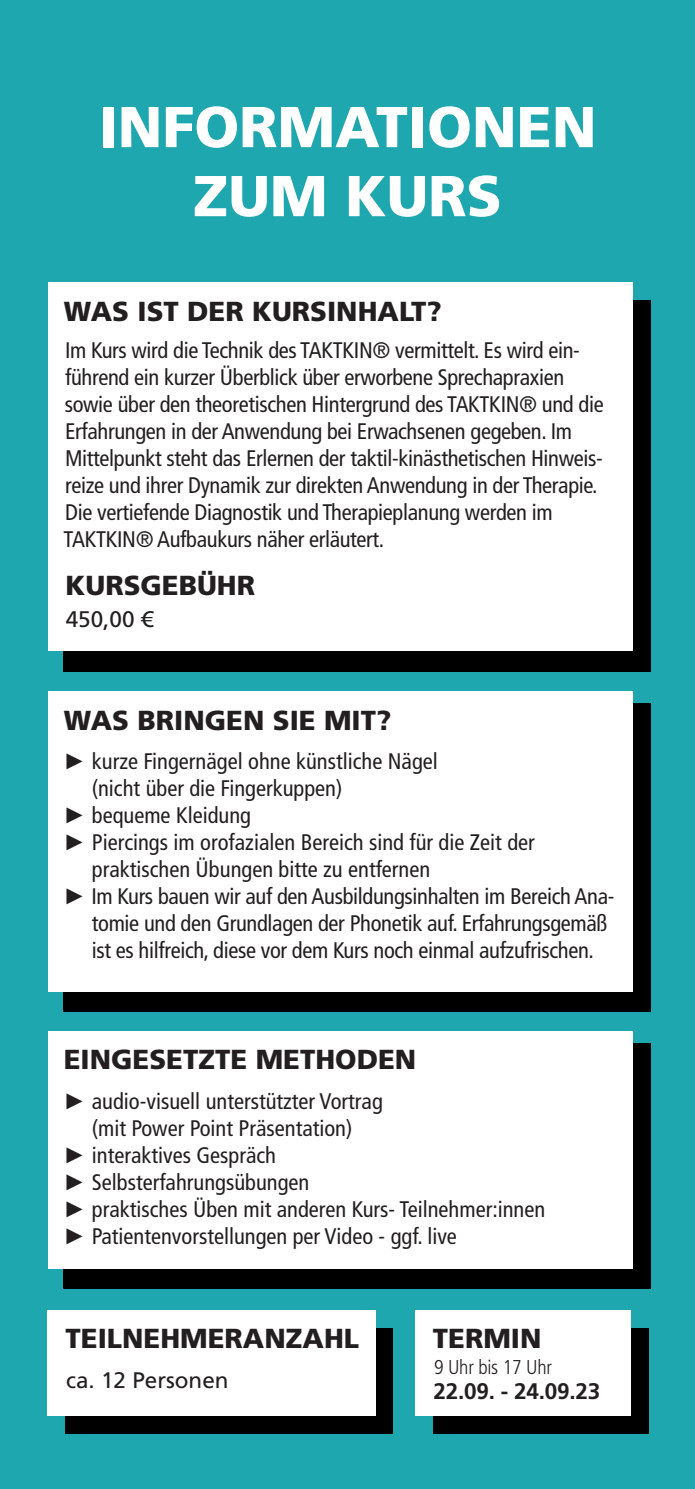
<style>
.page{position:relative;width:695px;height:1489px;background:#fff}
.page>*{position:absolute;margin:0;border:0;box-sizing:border-box;transform-origin:0 0}
.t1{font:900 57.5px "Frutiger LT Std";color:#fff}
.t2{font:900 27.5px "Frutiger LT Std";color:#231f20}
.t3{font:condensed 22.5px/27px "Frutiger LT Std";letter-spacing:-.015em;color:#231f20}
.t4{font:22.5px "Frutiger LT Std";color:#231f20}
.t5{font:700 22.5px "Frutiger LT Std";letter-spacing:-.01em;color:#231f20}
.t6{font:300 condensed 20px "Frutiger LT Std";letter-spacing:-.01em;color:#231f20}
.s1{font-family:"Arial";font-stretch:normal}
.s2{font-family:"Arial";font-stretch:normal;color:#fff}
</style>
<div class="page">
<div style="left:0;top:0;width:694px;height:1488px;background:#1fa7af"></div>
<div style="left:66px;top:1327px;width:327px;height:106px;background:#000"></div>
<div style="left:48px;top:1309px;width:328px;height:106px;background:#fff"></div>
<div style="left:433px;top:1327px;width:215px;height:106px;background:#000"></div>
<div style="left:415px;top:1309px;width:215px;height:106px;background:#fff"></div>
<div style="left:63px;top:703px;width:587px;height:308px;background:#000"></div>
<div style="left:48px;top:691px;width:584px;height:300px;background:#fff"></div>
<div style="left:63px;top:1042px;width:587px;height:246px;background:#000"></div>
<div style="left:48px;top:1030px;width:584px;height:237px;background:#fff"></div>
<div style="left:63px;top:300px;width:587px;height:371px;background:#000"></div>
<div style="left:48px;top:282px;width:584px;height:368px;background:#fff"></div>
<p class="t1" style="left:98px;top:92px;width:499px">INFORMATIONEN</p>
<p class="t1" style="left:193px;top:161px;width:310px">ZUM KURS</p>
<p class="t2" style="left:64px;top:294px;width:379px">WAS IST DER KURSINHALT?</p>
<p class="t3" style="left:64px;top:337px;width:541px">Im Kurs wird die Technik des TAKTKIN® vermittelt. Es wird ein&shy;führend ein kurzer Überblick über erworbene Sprechapraxien sowie über den theoretischen Hintergrund des TAKTKIN® und die Erfahrungen in der Anwendung bei Erwachsenen gegeben. Im Mittelpunkt steht das Erlernen der taktil-kinästhetischen Hinweis&shy;reize und ihrer Dynamik zur direkten Anwendung in der Therapie.<br>Die vertiefende Diagnostik und Therapieplanung werden im TAKTKIN® Aufbaukurs näher erläutert.</p>
<p class="t2" style="left:66px;top:568px;width:191px">KURSGEBÜHR</p>
<p class="t4" style="left:66px;top:606px;width:89px">450,00 €</p>
<p class="t2" style="left:64px;top:703px;width:329px">WAS BRINGEN SIE MIT?</p>
<p class="t3" style="left:63px;top:748px;width:552px"><span class="s1">►</span> kurze Fingernägel ohne künstliche Nägel<br><span class="s2">►</span> (nicht über die Fingerkuppen)<br><span class="s1">►</span> bequeme Kleidung<br><span class="s1">►</span> Piercings im orofazialen Bereich sind für die Zeit der<br><span class="s2">►</span> praktischen Übungen bitte zu entfernen<br><span class="s1">►</span> Im Kurs bauen wir auf den Ausbildungsinhalten im Bereich Ana-<span class="s2">►</span> tomie und den Grundlagen der Phonetik auf. Erfahrungsgemäß <span class="s2">►</span> ist es hilfreich, diese vor dem Kurs noch einmal aufzufrischen.</p>
<p class="t2" style="left:64px;top:1043px;width:354px">EINGESETZTE METHODEN</p>
<p class="t3" style="left:63px;top:1087px;width:483px"><span class="s1">►</span> audio-visuell unterstützter Vortrag<br><span class="s2">►</span> (mit Power Point Präsentation)<br><span class="s1">►</span> interaktives Gespräch<br><span class="s1">►</span> Selbsterfahrungsübungen<br><span class="s1">►</span> praktisches Üben mit anderen Kurs- Teilnehmer:innen <span class="s1">►</span> Patientenvorstellungen per Video - ggf. live</p>
<p class="t2" style="left:66px;top:1321px;width:295px">TEILNEHMERANZAHL</p>
<p class="t4" style="left:66px;top:1366px;width:164px">ca. 12 Personen</p>
<p class="t2" style="left:433px;top:1321px;width:110px">TERMIN</p>
<p class="t6" style="left:434px;top:1355px;width:119px">9 Uhr bis 17 Uhr</p>
<p class="t5" style="left:433px;top:1377px;width:168px">22.09. - 24.09.23</p>
</div>
